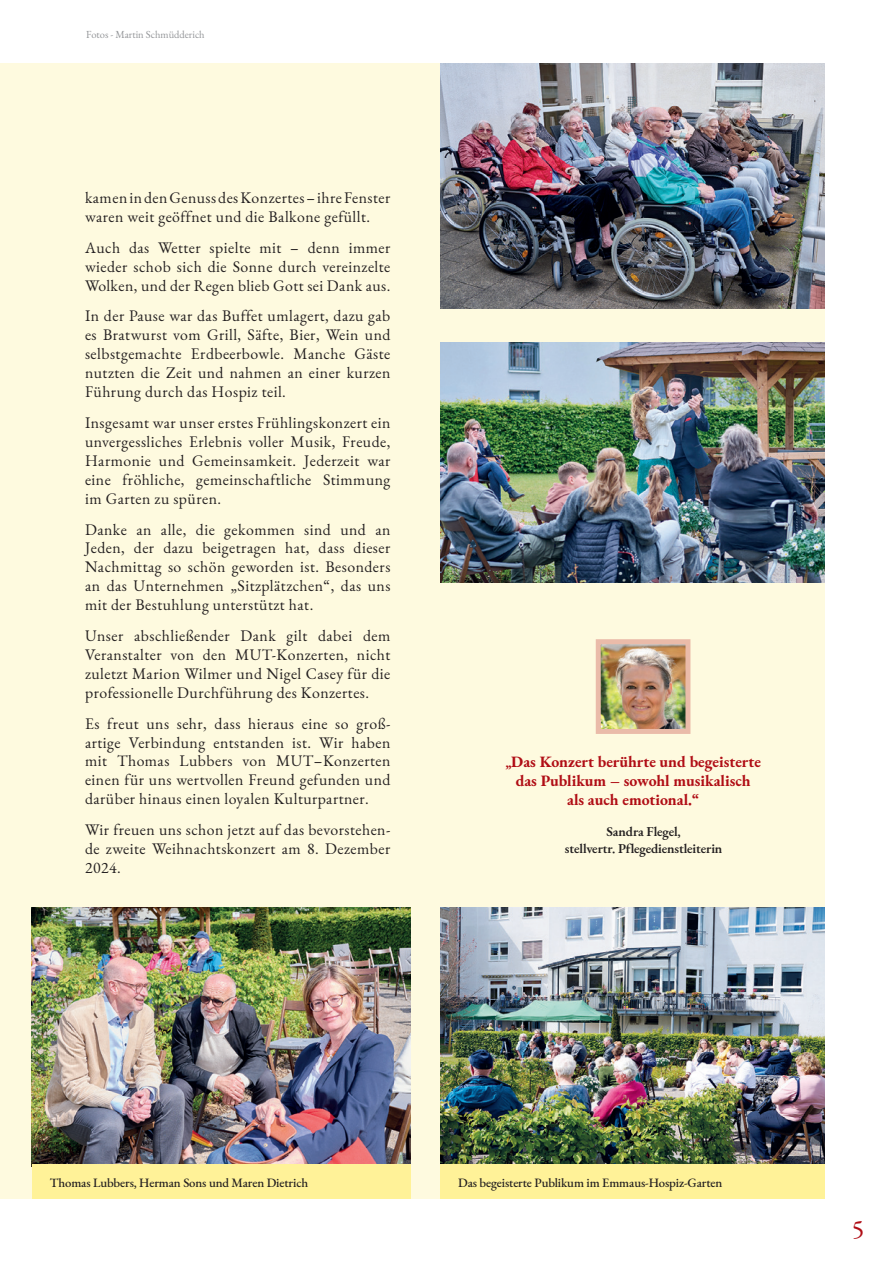
<style>
.page{position:relative;width:893px;height:1263px;background:#fff}
.page>*{position:absolute;margin:0;border:0;box-sizing:border-box;transform-origin:0 0}
.t1{font:26.1px "EB Garamond";color:#b00d15}
.t2{font:15.75px/18.9px "EB Garamond";letter-spacing:.03em;color:#231f20;text-align:justify}
.t3{font:700 15.75px/18.9px "EB Garamond";color:#b00d15;text-align:center}
.Fließtext_-_schwarz{font:600 13.5px/16.5px "EB Garamond";letter-spacing:-.01em;color:#231f20;text-align:center}
.Fließtext_-_schwarz-2{font:500 12.75px "EB Garamond";letter-spacing:-.01em;color:#231f20}
.Fließtext_-_schwarz_NEU{font:10.5px "EB Garamond";color:#939598}
.s1{font-size:13.5px}
</style>
<div class="page">
<div style="left:0;top:64px;width:825px;height:1135px;background:#fefadf"></div>
<img style="left:32px;top:908px;width:378px;height:256px">
<img style="left:440px;top:64px;width:385px;height:244px">
<img style="left:440px;top:908px;width:385px;height:256px">
<img style="left:440px;top:342px;width:385px;height:241px">
<div style="left:32px;top:1164px;width:378px;height:35px;background:#fff298"></div>
<div style="left:440px;top:1164px;width:385px;height:35px;background:#fff298"></div>
<img style="left:602px;top:645px;width:82px;height:83px">
<div style="left:596px;top:639px;width:94px;height:95px;border:5px solid #eabba9"></div>
<p class="Fließtext_-_schwarz_NEU" style="left:86px;top:28px;width:120px">Fotos - Martin Schmüdderich</p>
<p class="t2" style="left:85px;top:188px;width:307px">kamen in den Genuss des Konzertes – ihre Fenster waren weit geöffnet und die Balkone gefüllt.</p>
<p class="t2" style="left:85px;top:238px;width:307px">Auch das Wetter spielte mit – denn immer wieder schob sich die Sonne durch vereinzelte Wolken, und der Regen blieb Gott sei Dank aus.</p>
<p class="t2" style="left:85px;top:307px;width:307px">In der Pause war das Buffet umlagert, dazu gab es Bratwurst vom Grill, Säfte, Bier, Wein und selbstgemachte Erdbeerbowle. Manche Gäste nutzten die Zeit und nahmen an einer kurzen Führung durch das Hospiz teil.</p>
<p class="t2" style="left:85px;top:413px;width:307px">Insgesamt war unser erstes Frühlingskonzert ein unvergessliches Erlebnis voller Musik, Freude, Harmonie und Gemeinsamkeit. Jederzeit war eine fröhliche, gemeinschaftliche Stimmung im Garten zu spüren.</p>
<p class="t2" style="left:85px;top:520px;width:307px">Danke an alle, die gekommen sind und an Jeden, der dazu beigetragen hat, dass dieser Nachmittag so schön geworden ist. Besonders an das Unternehmen „Sitzplätzchen“, das uns mit der Bestuhlung unterstützt hat.</p>
<p class="t2" style="left:85px;top:626px;width:307px">Unser abschließender Dank gilt dabei dem Veranstalter von den MUT-Konzerten, nicht zuletzt Marion Wilmer und Nigel Casey für die professionelle Durchführung des Konzertes.</p>
<p class="t2" style="left:85px;top:714px;width:307px">Es freut uns sehr, dass hieraus eine so groß&shy;artige Verbindung entstanden ist. Wir haben mit Thomas Lubbers von MUT–Konzerten einen für uns wertvollen Freund gefunden und darüber hinaus einen loyalen Kulturpartner.</p>
<p class="t2" style="left:85px;top:820px;width:307px">Wir freuen uns schon jetzt auf das bevorstehen&shy;de zweite Weihnachtskonzert am 8. Dezember 2024.</p>
<p class="Fließtext_-_schwarz" style="left:565px;top:823px;width:159px">Sandra Flegel,<br>stellvertr. Pflegedienstleiterin</p>
<p class="t3" style="left:505px;top:752px;width:257px"><span class="s1">„</span>Das Konzert berührte und begeisterte das Publikum – sowohl musikalisch als auch emotional.“</p>
<p class="Fließtext_-_schwarz-2" style="left:50px;top:1174px;width:260px">Thomas Lubbers, Herman Sons und Maren Dietrich</p>
<p class="Fließtext_-_schwarz-2" style="left:458px;top:1174px;width:266px">Das begeisterte Publikum im Emmaus-Hospiz-Garten</p>
<p class="t1" style="left:852px;top:1212px;width:14px">5</p>
</div>
